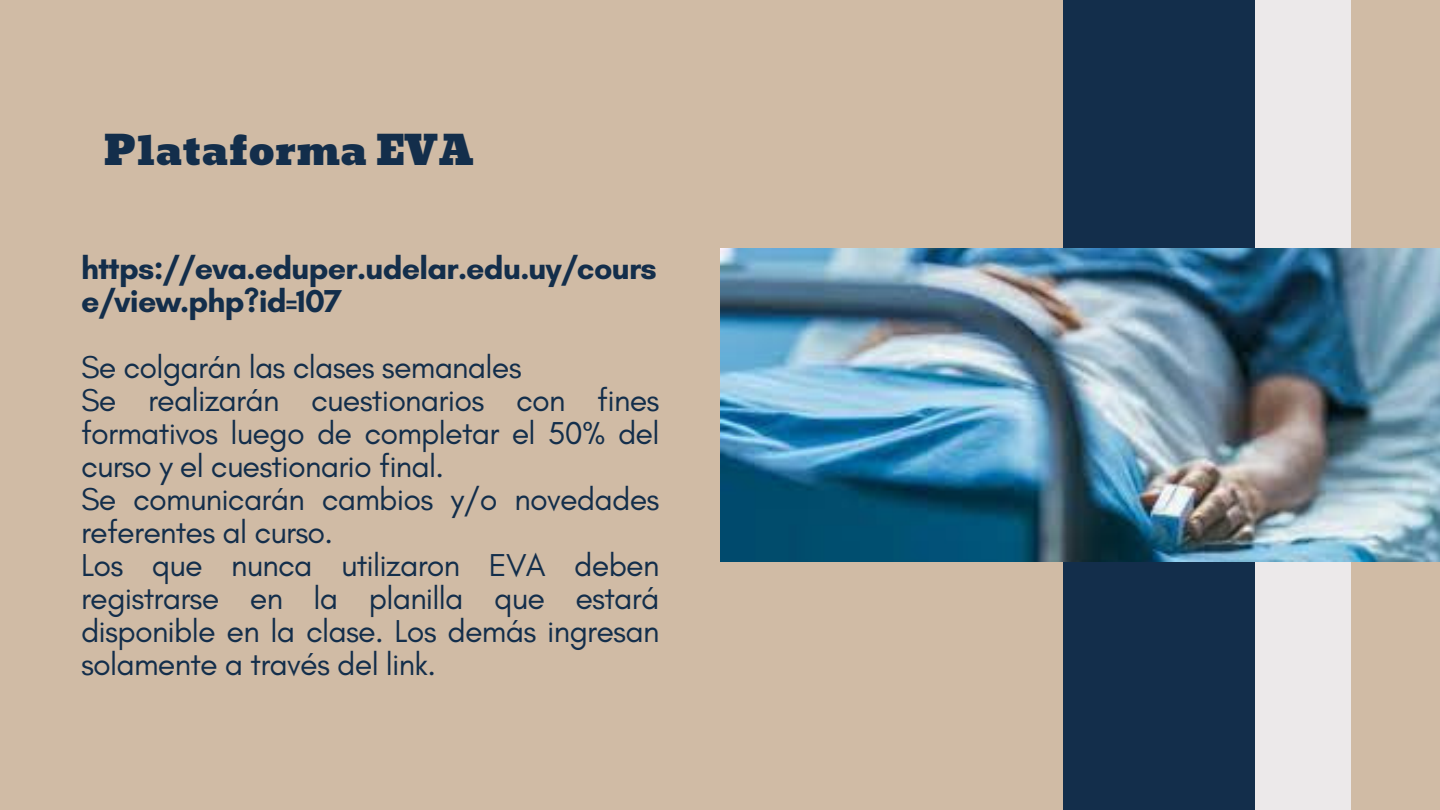
<style>
.page{position:relative;width:1440px;height:810px;background:#d0bba5}
.page>*{position:absolute;margin:0;border:0;box-sizing:border-box;transform-origin:0 0}
.t1{font:40px "Bevan";color:#132e4b}
.t2{font:32.3px/33px "Glacial Indifference";letter-spacing:-.025em;color:#132e4b;text-align:justify}
.t3{font:700 32.3px/33px "Glacial Indifference";letter-spacing:-.025em;color:#132e4b}
</style>
<div class="page">
<div style="left:1159px;top:0;width:192px;height:810px;background:#ece9ea"></div>
<div style="left:1063px;top:0;width:192px;height:810px;background:#132e4b"></div>
<img style="left:720px;top:248px;width:720px;height:314px">
<p class="t1" style="left:104px;top:118px;width:371px">Plataforma EVA</p>
<h2 class="t3" style="left:81px;top:251px;width:577px">https://eva.eduper.udelar.edu.uy/cours e/view.php?id=107</h2>
<p class="t2" style="left:81px;top:350px;width:442px">Se colgarán las clases semanales</p>
<p class="t2" style="left:81px;top:383px;width:580px">Se realizarán cuestionarios con fines formativos luego de completar el 50% del curso y el cuestionario final.</p>
<p class="t2" style="left:81px;top:482px;width:580px">Se comunicarán cambios y/o novedades referentes al curso.</p>
<p class="t2" style="left:81px;top:548px;width:580px">Los que nunca utilizaron EVA deben registrarse en la planilla que estará disponible en la clase. Los demás ingresan solamente a través del link.</p>
</div>
